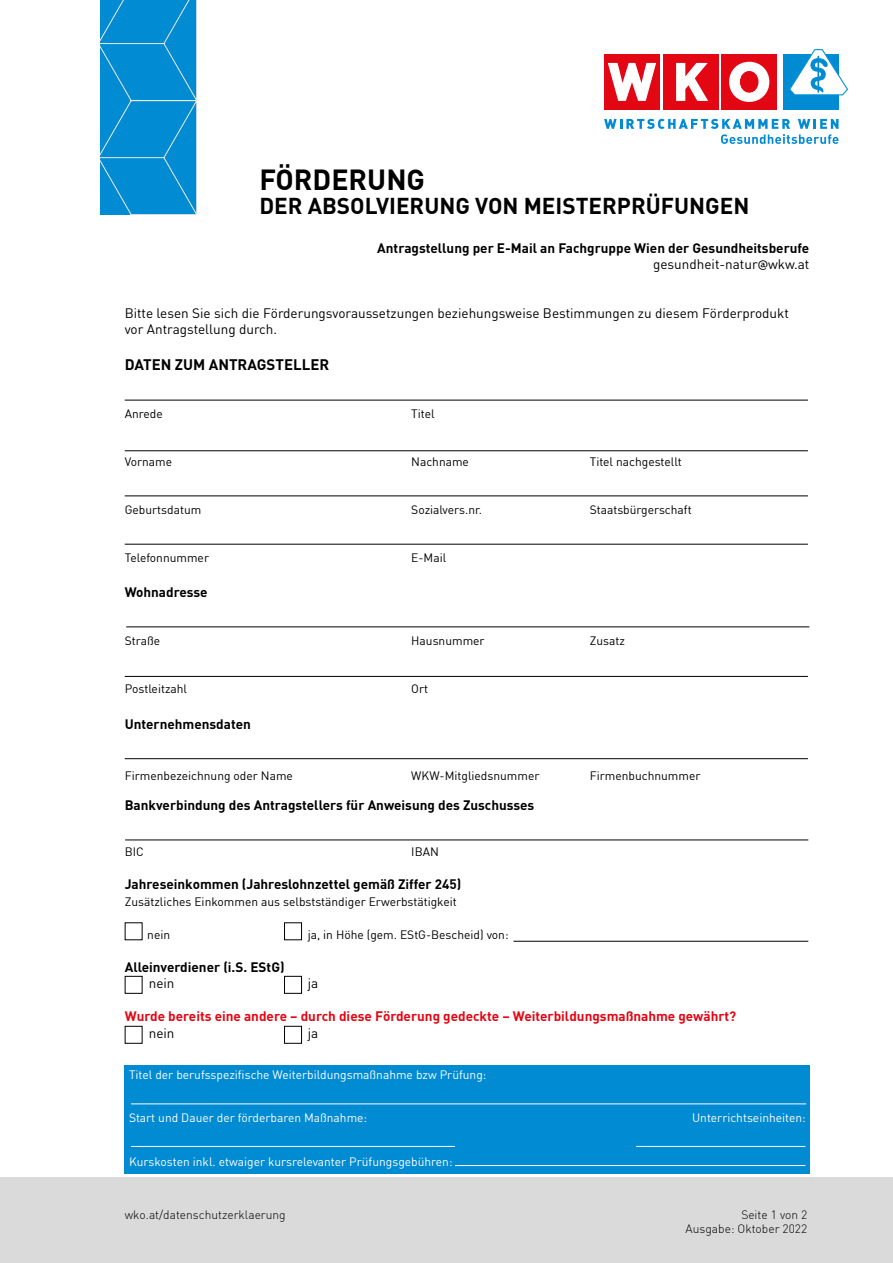
<style>
.page{position:relative;width:893px;height:1263px;background:#fff}
.page>*{position:absolute;margin:0;border:0;box-sizing:border-box;transform-origin:0 0}
.t1{font:700 28.5px "DIN";color:#000}
.t2{font:700 22.5px "DIN";color:#000}
.t3{font:700 15px "DIN";color:#000}
.t4{font:700 13.5px/16.2px "DIN";color:#000;text-align:right}
.t5{font:13.5px/16.5px "DIN";color:#000}
.t6{font:700 13.5px "DIN";color:#e30613}
.t7{font:12px "DIN";color:#000}
.t8{font:12px "DIN";color:#fff}
.t9{font:300 12px/14.4px "DIN";color:#000;text-align:right}
.s1{font-weight:400}
.s2{font-family:"Trebuchet MS";font-weight:400}
</style>
<div class="page">
<div style="left:0;top:1178px;width:893px;height:85px;background:#dadada"></div>
<div style="left:721px;top:54px;width:56px;height:56px;background:#e30613"></div>
<div style="left:663px;top:54px;width:55px;height:56px;background:#e30613"></div>
<svg style="left:676px;top:63px;width:32px;height:38px"></svg>
<div style="left:604px;top:54px;width:56px;height:56px;background:#e30613"></div>
<svg style="left:608px;top:63px;width:48px;height:38px"></svg>
<svg style="left:729px;top:62px;width:40px;height:40px"></svg>
<div style="left:740px;top:72px;width:18px;height:20px;background:#e30613;border-radius:50%"></div>
<div style="left:740px;top:71px;width:18px;height:22px;border:1px solid #e30613;border-radius:50%"></div>
<div style="left:783px;top:54px;width:55px;height:56px;background:#008bd2"></div>
<svg style="left:604px;top:119px;width:234px;height:25px"></svg>
<svg style="left:790px;top:49px;width:58px;height:47px"></svg>
<svg style="left:100px;top:0;width:97px;height:215px;background:#0a8fd2"></svg>
<hr style="left:125px;top:400px;width:683px;height:1px;background:#000">
<hr style="left:125px;top:450px;width:683px;height:1px;background:#000">
<hr style="left:125px;top:495px;width:683px;height:1px;background:#000">
<hr style="left:125px;top:544px;width:683px;height:1px;background:#000">
<hr style="left:126px;top:626px;width:683px;height:1px;background:#000">
<hr style="left:125px;top:676px;width:683px;height:1px;background:#000">
<hr style="left:125px;top:758px;width:683px;height:1px;background:#000">
<hr style="left:125px;top:839px;width:683px;height:1px;background:#000">
<hr style="left:513px;top:941px;width:295px;height:1px;background:#000">
<div style="left:125px;top:976px;width:18px;height:18px;border:1px solid #000"></div>
<div style="left:125px;top:1026px;width:18px;height:18px;border:1px solid #000"></div>
<div style="left:284px;top:922px;width:18px;height:18px;border:1px solid #000"></div>
<div style="left:284px;top:976px;width:18px;height:18px;border:1px solid #000"></div>
<div style="left:284px;top:1026px;width:18px;height:18px;border:1px solid #000"></div>
<div style="left:125px;top:1065px;width:685px;height:109px;background:#008bd2"></div>
<hr style="left:131px;top:1103px;width:675px;height:1px;background:#fff">
<hr style="left:131px;top:1146px;width:324px;height:1px;background:#fff">
<hr style="left:455px;top:1165px;width:350px;height:1px;background:#fff">
<hr style="left:636px;top:1146px;width:169px;height:1px;background:#fff">
<h1 class="t1" style="left:259px;top:161px;width:167px">FÖRDERUNG</h1>
<h2 class="t2" style="left:259px;top:191px;width:491px">DER ABSOLVIERUNG VON MEISTERPRÜFUNGEN</h2>
<p class="t4" style="left:377px;top:239px;width:434px">Antragstellung per E-Mail an Fachgruppe Wien der Gesundheitsberufe <span class="s1">gesundheit-natur</span><span class="s2">@</span><span class="s1">wkw.at</span></p>
<p class="t5" style="left:125px;top:304px;width:666px">Bitte lesen Sie sich die Förderungsvoraussetzungen beziehungsweise Bestimmungen zu diesem Förderprodukt vor Antragstellung durch.</p>
<p class="t3" style="left:125px;top:355px;width:206px">DATEN ZUM ANTRAGSTELLER</p>
<p class="t7" style="left:125px;top:406px;width:39px">Anrede</p>
<p class="t7" style="left:411px;top:406px;width:25px">Titel</p>
<p class="t7" style="left:125px;top:454px;width:49px">Vorname</p>
<p class="t7" style="left:411px;top:454px;width:59px">Nachname</p>
<p class="t7" style="left:590px;top:454px;width:94px">Titel nachgestellt</p>
<p class="t7" style="left:125px;top:502px;width:78px">Geburtsdatum</p>
<p class="t7" style="left:411px;top:502px;width:72px">Sozialvers.nr.</p>
<p class="t7" style="left:590px;top:502px;width:103px">Staatsbürgerschaft</p>
<p class="t7" style="left:125px;top:550px;width:86px">Telefonnummer</p>
<p class="t7" style="left:411px;top:550px;width:37px">E-Mail</p>
<p class="t4" style="left:125px;top:583px;width:84px">Wohnadresse</p>
<p class="t7" style="left:125px;top:633px;width:37px">Straße</p>
<p class="t7" style="left:411px;top:633px;width:75px">Hausnummer</p>
<p class="t7" style="left:590px;top:633px;width:37px">Zusatz</p>
<p class="t7" style="left:125px;top:681px;width:64px">Postleitzahl</p>
<p class="t7" style="left:411px;top:681px;width:18px">Ort</p>
<p class="t4" style="left:125px;top:715px;width:128px">Unternehmensdaten</p>
<p class="t7" style="left:125px;top:768px;width:170px">Firmenbezeichnung oder Name</p>
<p class="t7" style="left:411px;top:768px;width:130px">WKW-Mitgliedsnummer</p>
<p class="t7" style="left:590px;top:768px;width:112px">Firmenbuchnummer</p>
<p class="t4" style="left:125px;top:796px;width:411px">Bankverbindung des Antragstellers für Anweisung des Zuschusses</p>
<p class="t7" style="left:125px;top:844px;width:21px">BIC</p>
<p class="t7" style="left:411px;top:844px;width:29px">IBAN</p>
<p class="t4" style="left:125px;top:875px;width:338px">Jahreseinkommen (Jahreslohnzettel gemäß Ziffer 245)</p>
<p class="t7" style="left:125px;top:894px;width:334px">Zusätzliches Einkommen aus selbstständiger Erwerbstätigkeit</p>
<p class="t7" style="left:147px;top:927px;width:24px">nein</p>
<p class="t7" style="left:308px;top:927px;width:202px">ja, in Höhe (gem. EStG-Bescheid) von:</p>
<p class="t4" style="left:125px;top:958px;width:161px">Alleinverdiener (i.S. EStG)</p>
<p class="t5" style="left:149px;top:975px;width:27px">nein</p>
<p class="t5" style="left:308px;top:975px;width:12px">ja</p>
<p class="t6" style="left:125px;top:1007px;width:613px">Wurde bereits eine andere – durch diese Förderung gedeckte – Weiterbildungsmaßnahme gewährt?</p>
<p class="t5" style="left:149px;top:1024px;width:27px">nein</p>
<p class="t5" style="left:308px;top:1024px;width:12px">ja</p>
<p class="t8" style="left:129px;top:1067px;width:359px">Titel der berufsspezifische Weiterbildungsmaßnahme bzw Prüfung:</p>
<p class="t8" style="left:129px;top:1110px;width:240px">Start und Dauer der förderbaren Maßnahme:</p>
<p class="t8" style="left:692px;top:1110px;width:115px">Unterrichtseinheiten:</p>
<p class="t8" style="left:129px;top:1154px;width:325px">Kurskosten inkl. etwaiger kursrelevanter Prüfungsgebühren:</p>
<p class="t9" style="left:125px;top:1207px;width:163px">wko.at/datenschutzerklaerung</p>
<p class="t9" style="left:686px;top:1207px;width:123px">Seite 1 von 2<br>Ausgabe: Oktober 2022</p>
</div>
